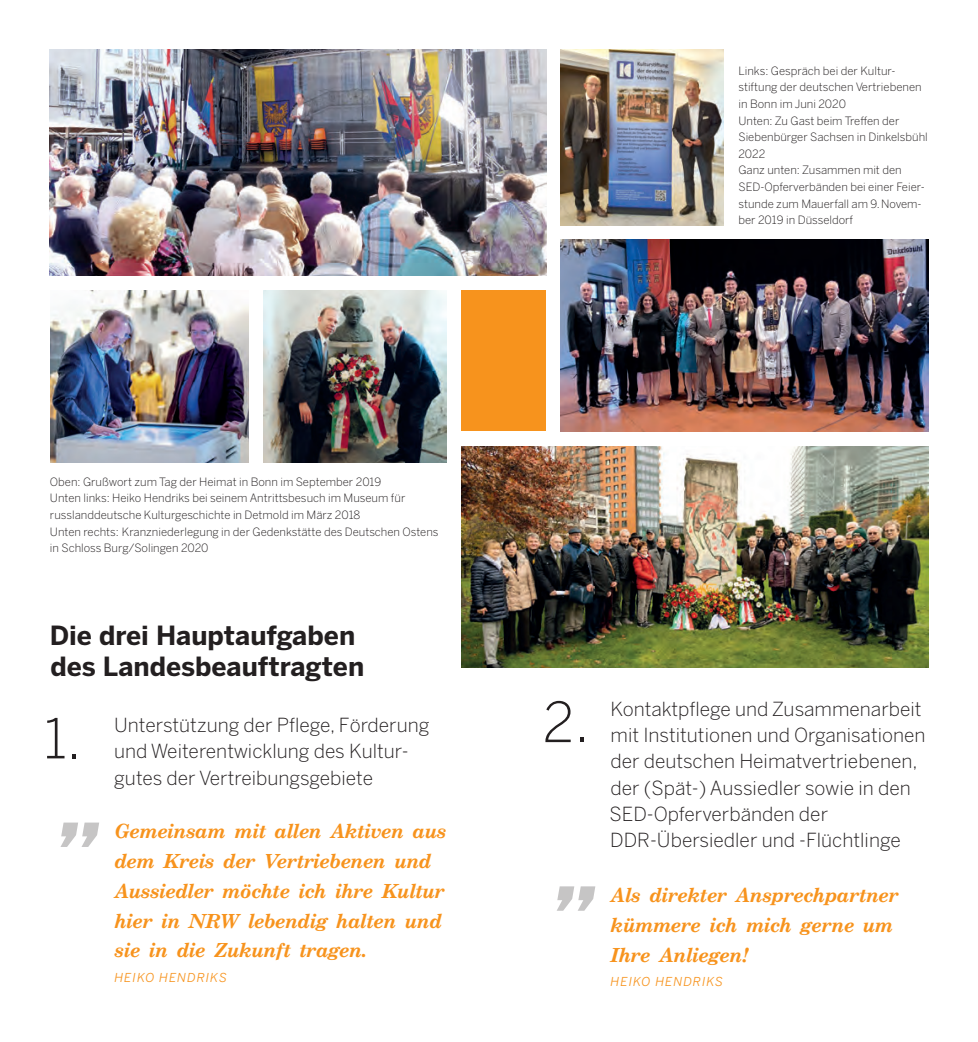
<style>
.page{position:relative;width:978px;height:1042px;background:#fff}
.page>*{position:absolute;margin:0;border:0;box-sizing:border-box;transform-origin:0 0}
.Fließtext{font:300 54.77px "Benton Sans";color:#231f20}
.titel{font:700 26.25px/31.5px "Benton Sans";color:#231f20}
.Zitat_weiss{font:italic 700 21px/29.8px "Century Schoolbook TOT";color:#f7931d}
.Fließtext-2{font:300 19.25px/26.2px "Benton Sans";color:#231f20}
.Zitat_weiss-2{font:italic 12.25px "Benton Sans";letter-spacing:.08em;color:#f7931d}
.BU{font:300 11.38px/16.6px "Benton Sans";color:#231f20}
</style>
<div class="page">
<hr style="left:0;top:0;width:1px;height:1042px;background:#f7931d">
<img style="left:50px;top:291px;width:198px;height:171px">
<svg style="left:60px;top:822px;width:39px;height:25px"></svg>
<svg style="left:557px;top:886px;width:38px;height:25px"></svg>
<img style="left:561px;top:50px;width:162px;height:175px">
<img style="left:461px;top:446px;width:467px;height:222px">
<img style="left:561px;top:240px;width:367px;height:191px">
<img style="left:263px;top:291px;width:183px;height:171px">
<img style="left:50px;top:50px;width:496px;height:226px">
<div style="left:461px;top:291px;width:85px;height:140px;background:#f7931d"></div>
<p class="BU" style="left:738px;top:62px;width:185px">Links: Gespräch bei der Kultur&shy;stiftung der deutschen Vertriebenen in Bonn im Juni 2020</p>
<p class="BU" style="left:738px;top:112px;width:191px">Unten: Zu Gast beim Treffen der<br>Siebenbürger Sachsen in Dinkelsbühl<br>2022</p>
<p class="BU" style="left:738px;top:162px;width:188px">Ganz unten: Zusammen mit den<br>SED-Opferverbänden bei einer Feier&shy;stunde zum Mauerfall am 9. Novem&shy;ber 2019 in Düsseldorf</p>
<p class="BU" style="left:50px;top:473px;width:357px">Oben: Grußwort zum Tag der Heimat in Bonn im September 2019<br>Unten links: Heiko Hendriks bei seinem Antrittsbesuch im Museum für russlanddeutsche Kulturgeschichte in Detmold im März 2018</p>
<p class="BU" style="left:50px;top:523px;width:390px">Unten rechts: Kranzniederlegung in der Gedenkstätte des Deutschen Ostens in Schloss Burg/Solingen 2020</p>
<p class="titel" style="left:50px;top:619px;width:316px">Die drei Hauptaufgaben des Landesbeauftragten</p>
<p class="Fließtext" style="left:43px;top:706px;width:39px">1.</p>
<p class="Fließtext-2" style="left:114px;top:712px;width:317px">Unterstützung der Pflege, Förderung und Weiterentwicklung des Kultur&shy;gutes der Vertreibungsgebiete</p>
<p class="Zitat_weiss" style="left:114px;top:817px;width:333px">Gemeinsam mit allen Aktiven aus dem Kreis der Vertriebenen und<br>Aussiedler möchte ich ihre Kultur hier in NRW lebendig halten und sie in die Zukunft tragen.</p>
<p class="Zitat_weiss-2" style="left:114px;top:970px;width:114px">HEIKO HENDRIKS</p>
<p class="Fließtext" style="left:542px;top:690px;width:48px">2.</p>
<p class="Fließtext-2" style="left:609px;top:695px;width:317px">Kontaktpflege und Zusammenarbeit mit Institutionen und Organisationen der deutschen Heimatvertriebenen, der (Spät-) Aussiedler sowie in den SED-Opferverbänden der<br>DDR-Über siedler und -Flüchtlinge</p>
<p class="Zitat_weiss" style="left:610px;top:881px;width:289px">Als direkter Ansprechpartner kümmere ich mich gerne um<br>Ihre Anliegen!</p>
<p class="Zitat_weiss-2" style="left:610px;top:974px;width:114px">HEIKO HENDRIKS</p>
</div>
